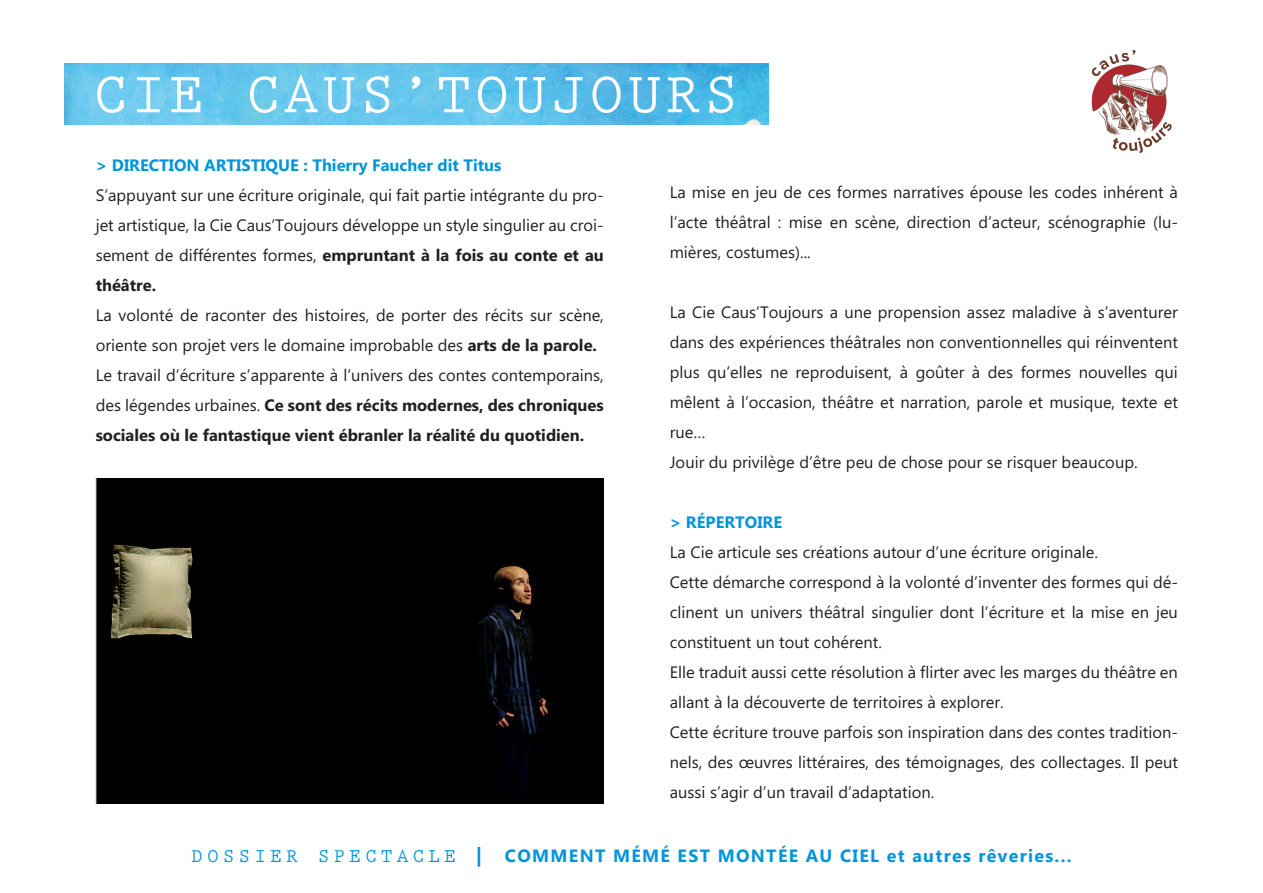
<style>
.page{position:relative;width:1263px;height:893px;background:#fff}
.page>*{position:absolute;margin:0;border:0;box-sizing:border-box;transform-origin:0 0}
.t1{font:700 58.8px "Prestige Elite Std";letter-spacing:.05em;color:#fff}
.t2{font:700 17.85px "Microsoft Phags Pa";letter-spacing:.075em;color:#0095d9}
.t3{font:16.5px/30px "Microsoft Phags Pa";color:#231f20;text-align:justify}
.t4{font:700 16.5px/30px "Microsoft Phags Pa";color:#231f20;text-align:justify}
.t5{font:700 16.5px "Microsoft Phags Pa";color:#0095d9}
.s1{font-weight:700}
.s2{font-weight:400}
.s3{font-family:"Prestige Elite Std";font-size:19.8px}
.s4{font-size:19.8px}
</style>
<div class="page">
<img style="left:65px;top:64px;width:704px;height:61px">
<img style="left:96px;top:478px;width:508px;height:326px">
<img style="left:1091px;top:50px;width:81px;height:103px">
<p class="t1" style="left:93px;top:63px;width:648px">CIE CAUS’TOUJOURS</p>
<p class="t5" style="left:96px;top:153px;width:407px">&gt; DIRECTION ARTISTIQUE : Thierry Faucher dit Titus</p>
<p class="t3" style="left:96px;top:179px;width:510px">S’appuyant sur une écriture originale, qui fait partie intégrante du pro&shy;jet artistique, la Cie Caus’Toujours développe un style singulier au croi&shy;sement de différentes formes, <span class="s1">empruntant à la fois au conte et au théâtre.</span></p>
<p class="t3" style="left:96px;top:299px;width:510px">La volonté de raconter des histoires, de porter des récits sur scène, oriente son projet vers le domaine improbable des <span class="s1">arts de la parole.</span></p>
<p class="t4" style="left:96px;top:359px;width:510px"><span class="s2">Le travail d’écriture s’apparente à l’univers des contes contemporains, des légendes urbaines.</span> Ce sont des récits modernes, des chroniques sociales où le fantastique vient ébranler la réalité du quotidien.</p>
<p class="t3" style="left:670px;top:176px;width:510px">La mise en jeu de ces formes narratives épouse les codes inhérent à l’acte théâtral : mise en scène, direction d’acteur, scénographie (lu&shy;mières, costumes)...</p>
<p class="t3" style="left:670px;top:296px;width:510px">La Cie Caus’Toujours a une propension assez maladive à s’aventurer dans des expériences théâtrales non conventionnelles qui réinventent plus qu’elles ne reproduisent, à goûter à des formes nouvelles qui mêlent à l’occasion, théâtre et narration, parole et musique, texte et rue…</p>
<p class="t3" style="left:670px;top:446px;width:469px">Jouir du privilège d’être peu de chose pour se risquer beaucoup.</p>
<p class="t5" style="left:670px;top:510px;width:114px">&gt; RÉPERTOIRE</p>
<p class="t3" style="left:670px;top:536px;width:430px">La Cie articule ses créations autour d’une écriture originale.</p>
<p class="t3" style="left:670px;top:566px;width:510px">Cette démarche correspond à la volonté d’inventer des formes qui dé&shy;clinent un univers théâtral singulier dont l’écriture et la mise en jeu constituent un tout cohérent.</p>
<p class="t3" style="left:670px;top:656px;width:510px">Elle traduit aussi cette résolution à flirter avec les marges du théâtre en allant à la découverte de territoires à explorer.</p>
<p class="t3" style="left:670px;top:716px;width:510px">Cette écriture trouve parfois son inspiration dans des contes tradition&shy;nels, des œuvres littéraires, des témoignages, des collectages. Il peut aussi s’agir d’un travail d’adaptation.</p>
<p class="t2" style="left:191px;top:843px;width:882px"><span class="s3">DOSSIER SPECTACLE</span> <span class="s4">|</span> COMMENT MÉMÉ EST MONTÉE AU CIEL et autres rêveries...</p>
</div>
